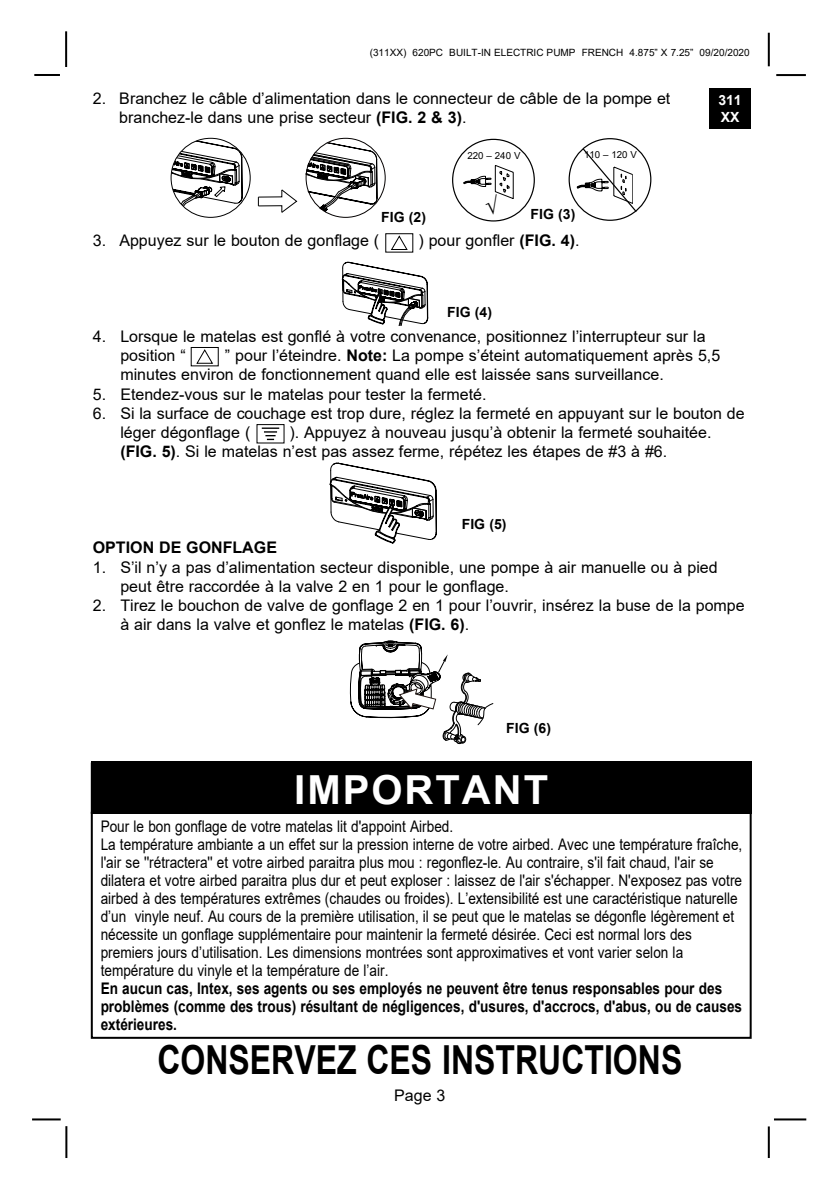
<style>
.page{position:relative;width:836px;height:1191px;background:#fff}
.page>*{position:absolute;margin:0;border:0;box-sizing:border-box;transform-origin:0 0}
.t1{font:700 40px "Arial";color:#000;scale:.8 1}
.t2{font:700 40px "Arial";letter-spacing:.05em;color:#fff}
.t3{font:21.8px "Arial";color:#000}
.t4{font:16px/19.2px "Arial";color:#000}
.t5{font:16px/18px "Arial";color:#000;scale:.85 1}
.t6{font:700 16px/18px "Arial";color:#000;scale:.85 1}
.t7{font:700 16px "Arial";color:#000}
.t8{font:700 14px "Arial";color:#000}
.t9{font:700 14px/16.8px "Arial";color:#fff}
.t10{font:10px "Arial";color:#000}
.t11{font:9.6px "Arial";color:#000}
.s1{font-weight:700}
</style>
<div class="page">
<hr style="left:773px;top:1118px;width:33px;height:2px;background:#000">
<hr style="left:776px;top:74px;width:29px;height:2px;background:#000">
<hr style="left:65px;top:31px;width:2px;height:36px;background:#000">
<hr style="left:767px;top:33px;width:2px;height:33px;background:#000">
<hr style="left:767px;top:1126px;width:2px;height:32px;background:#000">
<hr style="left:65px;top:1126px;width:2px;height:32px;background:#000">
<hr style="left:34px;top:74px;width:26px;height:2px;background:#000">
<hr style="left:32px;top:1118px;width:29px;height:2px;background:#000">
<div style="left:709px;top:88px;width:41px;height:41px;background:#000"></div>
<div style="left:385px;top:233px;width:28px;height:19px;border:1px solid #000"></div>
<svg style="left:391px;top:236px;width:16px;height:14px"></svg>
<div style="left:191px;top:347px;width:27px;height:19px;border:1px solid #000"></div>
<svg style="left:196px;top:349px;width:17px;height:15px"></svg>
<svg style="left:342px;top:262px;width:87px;height:63px"></svg>
<div style="left:257px;top:424px;width:27px;height:19px;border:1px solid #000"></div>
<svg style="left:262px;top:427px;width:17px;height:13px"></svg>
<svg style="left:329px;top:463px;width:108px;height:81px"></svg>
<svg style="left:332px;top:640px;width:161px;height:399px"></svg>
<div style="left:91px;top:761px;width:660px;height:53px;background:#000"></div>
<svg style="left:172px;top:138px;width:71px;height:79px"></svg>
<div style="left:170px;top:138px;width:80px;height:80px;border:1px solid #000;border-radius:50%"></div>
<svg style="left:257px;top:189px;width:41px;height:24px"></svg>
<svg style="left:307px;top:139px;width:71px;height:79px"></svg>
<div style="left:305px;top:138px;width:80px;height:80px;border:1px solid #040000;border-radius:50%"></div>
<svg style="left:569px;top:144px;width:68px;height:75px"></svg>
<svg style="left:452px;top:146px;width:82px;height:65px"></svg>
<div style="left:452px;top:139px;width:82px;height:82px;border:1px solid #000;border-radius:50%"></div>
<p class="t10" style="left:369px;top:46px;width:381px">(311XX) 620PC BUILT-IN ELECTRIC PUMP FRENCH 4.875” X 7.25” 09/20/2020</p>
<p class="t9" style="left:718px;top:92px;width:25px">311<br>XX</p>
<p class="t4" style="left:119px;top:88px;width:552px;text-indent:-26px">2. Branchez le câble d’alimentation dans le connecteur de câble de la pompe et branchez-le dans une prise secteur <span class="s1">(FIG. 2 &amp; 3)</span>.</p>
<p class="t11" style="left:467px;top:149px;width:55px">220 – 240 V</p>
<p class="t11" style="left:583px;top:148px;width:54px">110 – 120 V</p>
<h2 class="t3" style="left:485px;top:191px;width:13px">√</h2>
<p class="t8" style="left:381px;top:207px;width:46px">FIG (2)</p>
<p class="t8" style="left:530px;top:204px;width:46px">FIG (3)</p>
<p class="t4" style="left:93px;top:231px;width:288px">3. Appuyez sur le bouton de gonflage (</p>
<p class="t4" style="left:418px;top:231px;width:162px">) pour gonfler <span class="s1">(FIG. 4)</span>.</p>
<p class="t8" style="left:447px;top:302px;width:46px">FIG (4)</p>
<p class="t4" style="left:120px;top:327px;width:586px;text-indent:-27px">4. Lorsque le matelas est gonflé à votre convenance, positionnez l’interrupteur sur la position “</p>
<p class="t4" style="left:120px;top:346px;width:601px;text-indent:105px">” pour l’éteindre. <span class="s1">Note:</span> La pompe s’éteint automatiquement après 5,5 minutes environ de fonctionnement quand elle est laissée sans surveillance.</p>
<p class="t4" style="left:93px;top:384px;width:395px">5. Etendez-vous sur le matelas pour tester la fermeté.</p>
<p class="t4" style="left:120px;top:403px;width:625px;text-indent:-27px">6. Si la surface de couchage est trop dure, réglez la fermeté en appuyant sur le bouton de léger dégonflage (</p>
<p class="t4" style="left:120px;top:423px;width:592px;text-indent:169px">). Appuyez à nouveau jusqu’à obtenir la fermeté souhaitée. <span class="s1">(FIG. 5)</span>. Si le matelas n’est pas assez ferme, répétez les étapes de #3 à #6.</p>
<p class="t8" style="left:461px;top:514px;width:46px">FIG (5)</p>
<p class="t7" style="left:93px;top:536px;width:186px">OPTION DE GONFLAGE</p>
<p class="t4" style="left:120px;top:557px;width:598px;text-indent:-27px">1. S’il n’y a pas d’alimentation secteur disponible, une pompe à air manuelle ou à pied peut être raccordée à la valve 2 en 1 pour le gonflage.</p>
<p class="t4" style="left:120px;top:595px;width:625px;text-indent:-27px">2. Tirez le bouchon de valve de gonflage 2 en 1 pour l’ouvrir, insérez la buse de la pompe à air dans la valve et gonflez le matelas <span class="s1">(FIG. 6)</span>.</p>
<p class="t8" style="left:506px;top:718px;width:46px">FIG (6)</p>
<h1 class="t2" style="left:294px;top:761px;width:255px">IMPORTANT</h1>
<p class="t5" style="left:101px;top:817px;width:756px">Pour le bon gonflage de votre matelas lit d'appoint Airbed.<br>La température ambiante a un effet sur la pression interne de votre airbed. Avec une température fraîche, l'air se ''rétractera'' et votre airbed paraitra plus mou : regonflez-le. Au contraire, s'il fait chaud, l'air se dilatera et votre airbed paraitra plus dur et peut exploser : laissez de l'air s'échapper. N'exposez pas votre airbed à des températures extrêmes (chaudes ou froides). L’extensibilité est une caractéristique naturelle d’un vinyle neuf. Au cours de la première utilisation, il se peut que le matelas se dégonfle légèrement et nécessite un gonflage supplémentaire pour maintenir la fermeté désirée. Ceci est normal lors des premiers jours d’utilisation. Les dimensions montrées sont approximatives et vont varier selon la température du vinyle et la température de l’air.</p>
<p class="t6" style="left:101px;top:979px;width:755px">En aucun cas, Intex, ses agents ou ses employés ne peuvent être tenus responsables pour des problèmes (comme des trous) résultant de négligences, d'usures, d'accrocs, d'abus, ou de causes extérieures.</p>
<h1 class="t1" style="left:157px;top:1031px;width:657px">CONSERVEZ CES INSTRUCTIONS</h1>
<p class="t4" style="left:394px;top:1086px;width:53px">Page 3</p>
</div>
